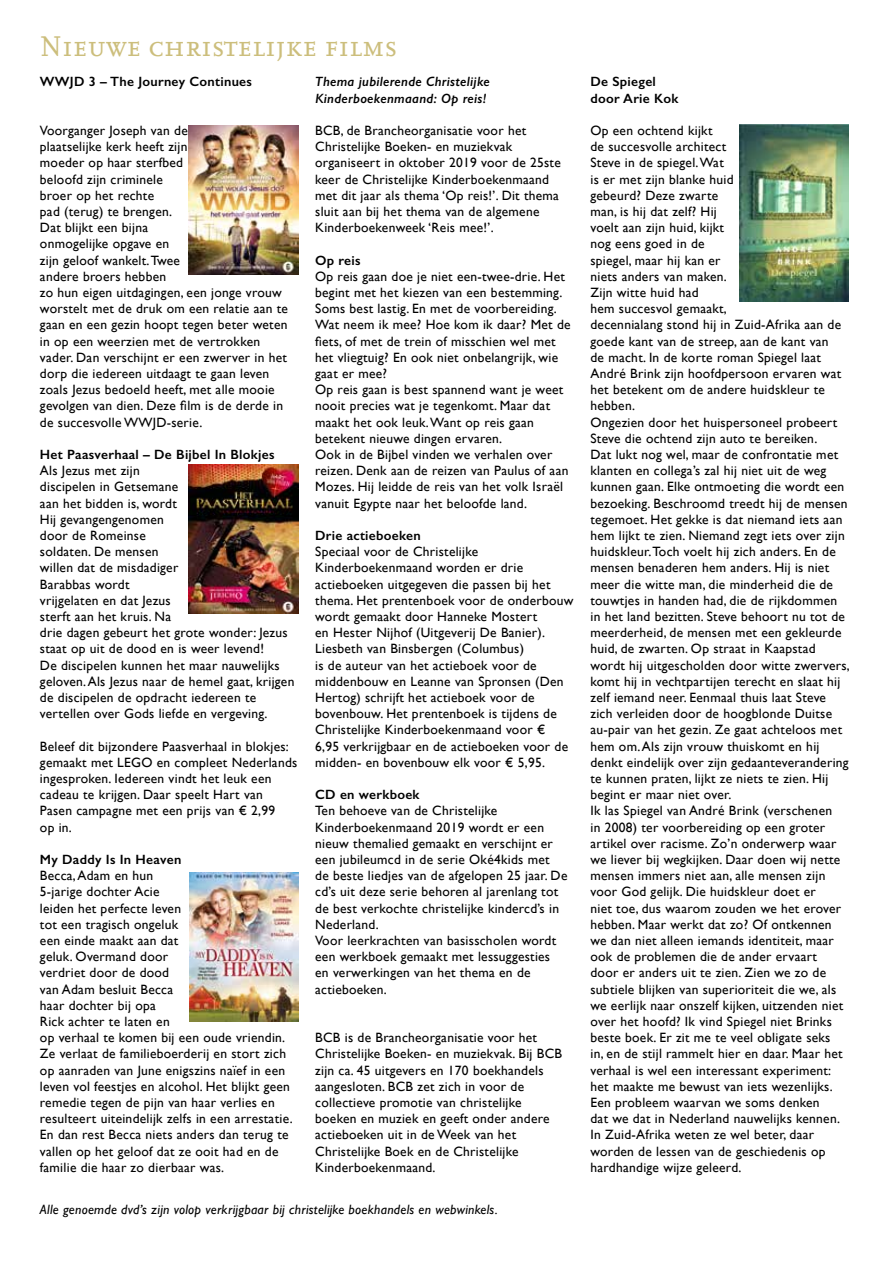
<style>
.page{position:relative;width:893px;height:1263px;background:#fff}
.page>*{position:absolute;margin:0;border:0;box-sizing:border-box;transform-origin:0 0}
.t1{font:30px "Scala Caps";color:#ccbe7c}
.t2{font:13.5px/16.2px "Gill Sans";letter-spacing:.02em;color:#000}
.t3{font:600 13.5px/16.2px "Gill Sans";letter-spacing:.02em;color:#000}
.t4{font:italic 13.5px "Gill Sans";letter-spacing:.02em;color:#000}
.t5{font:italic 600 13.5px/16.2px "Gill Sans";letter-spacing:.02em;color:#000}
</style>
<div class="page">
<img style="left:189px;top:465px;width:109px;height:149px">
<img style="left:189px;top:125px;width:109px;height:149px">
<img style="left:190px;top:873px;width:109px;height:149px">
<img style="left:740px;top:124px;width:109px;height:177px">
<h1 class="t1" style="left:40px;top:30px;width:359px">Nieuwe christelijke films</h1>
<p class="t3" style="left:40px;top:74px;width:213px">WWJD 3 – The Journey Continues</p>
<p class="t2" style="left:40px;top:122px;width:250px">Voorganger Joseph van de<br>plaatselijke kerk heeft zijn<br>moeder op haar sterfbed<br>beloofd zijn criminele<br>broer op het rechte<br>pad (terug) te brengen.<br>Dat blijkt een bijna<br>onmogelijke opgave en<br>zijn geloof wankelt. Twee<br>andere broers hebben<br>zo hun eigen uitdagingen, een jonge vrouw worstelt met de druk om een relatie aan te gaan en een gezin hoopt tegen beter weten in op een weerzien met de vertrokken vader. Dan verschijnt er een zwerver in het dorp die iedereen uitdaagt te gaan leven zoals Jezus bedoeld heeft, met alle mooie gevolgen van dien. Deze film is de derde in de succesvolle WWJD-serie.</p>
<p class="t3" style="left:40px;top:446px;width:236px">Het Paasverhaal – De Bijbel In Blokjes</p>
<p class="t2" style="left:40px;top:462px;width:256px">Als Jezus met zijn<br>discipelen in Getsemane<br>aan het bidden is, wordt<br>Hij gevangengenomen<br>door de Romeinse<br>soldaten. De mensen<br>willen dat de misdadiger<br>Barabbas wordt<br>vrijgelaten en dat Jezus<br>sterft aan het kruis. Na<br>drie dagen gebeurt het grote wonder: Jezus staat op uit de dood en is weer levend!<br>De discipelen kunnen het maar nauwelijks geloven. Als Jezus naar de hemel gaat, krijgen de discipelen de opdracht iedereen te vertellen over Gods liefde en vergeving.</p>
<p class="t2" style="left:40px;top:738px;width:259px">Beleef dit bijzondere Paasverhaal in blokjes: gemaakt met LEGO en compleet Nederlands ingesproken. Iedereen vindt het leuk een cadeau te krijgen. Daar speelt Hart van Pasen campagne met een prijs van € 2,99<br>op in.</p>
<p class="t3" style="left:40px;top:851px;width:143px">My Daddy Is In Heaven</p>
<p class="t2" style="left:40px;top:867px;width:254px">Becca, Adam en hun<br>5-jarige dochter Acie<br>leiden het perfecte leven<br>tot een tragisch ongeluk<br>een einde maakt aan dat<br>geluk. Overmand door<br>verdriet door de dood<br>van Adam besluit Becca<br>haar dochter bij opa<br>Rick achter te laten en<br>op verhaal te komen bij een oude vriendin.<br>Ze verlaat de familieboerderij en stort zich op aanraden van June enigszins naïef in een leven vol feestjes en alcohol. Het blijkt geen remedie tegen de pijn van haar verlies en resulteert uiteindelijk zelfs in een arrestatie.<br>En dan rest Becca niets anders dan terug te vallen op het geloof dat ze ooit had en de familie die haar zo dierbaar was.</p>
<p class="t5" style="left:315px;top:74px;width:176px">Thema jubilerende Christelijke<br>Kinderboekenmaand: Op reis!</p>
<p class="t2" style="left:315px;top:122px;width:247px">BCB, de Brancheorganisatie voor het Christelijke Boeken- en muziekvak organiseert in oktober 2019 voor de 25ste keer de Christelijke Kinderboekenmaand met dit jaar als thema ‘Op reis!’. Dit thema sluit aan bij het thema van de algemene Kinderboekenweek ‘Reis mee!’.</p>
<p class="t3" style="left:315px;top:252px;width:47px">Op reis</p>
<p class="t2" style="left:315px;top:268px;width:257px">Op reis gaan doe je niet een-twee-drie. Het begint met het kiezen van een bestemming.<br>Soms best lastig. En met de voorbereiding.<br>Wat neem ik mee? Hoe kom ik daar? Met de fiets, of met de trein of misschien wel met het vliegtuig? En ook niet onbelangrijk, wie gaat er mee?<br>Op reis gaan is best spannend want je weet nooit precies wat je tegenkomt. Maar dat maakt het ook leuk. Want op reis gaan betekent nieuwe dingen ervaren.<br>Ook in de Bijbel vinden we verhalen over reizen. Denk aan de reizen van Paulus of aan Mozes. Hij leidde de reis van het volk Israël vanuit Egypte naar het beloofde land.</p>
<p class="t3" style="left:315px;top:527px;width:107px">Drie actieboeken</p>
<p class="t2" style="left:315px;top:543px;width:260px">Speciaal voor de Christelijke Kinderboekenmaand worden er drie actieboeken uitgegeven die passen bij het thema. Het prentenboek voor de onderbouw wordt gemaakt door Hanneke Mostert<br>en Hester Nijhof (Uitgeverij De Banier).<br>Liesbeth van Binsbergen (Columbus)<br>is de auteur van het actieboek voor de middenbouw en Leanne van Spronsen (Den Hertog) schrijft het actieboek voor de bovenbouw. Het prentenboek is tijdens de Christelijke Kinderboekenmaand voor €<br>6,95 verkrijgbaar en de actieboeken voor de midden- en bovenbouw elk voor € 5,95.</p>
<p class="t3" style="left:315px;top:786px;width:106px">CD en werkboek</p>
<p class="t2" style="left:315px;top:803px;width:254px">Ten behoeve van de Christelijke Kinderboekenmaand 2019 wordt er een nieuw themalied gemaakt en verschijnt er een jubileumcd in de serie Oké4kids met<br>de beste liedjes van de afgelopen 25 jaar. De cd’s uit deze serie behoren al jarenlang tot de best verkochte christelijke kindercd’s in Nederland.<br>Voor leerkrachten van basisscholen wordt een werkboek gemaakt met lessuggesties<br>en verwerkingen van het thema en de actieboeken.</p>
<p class="t2" style="left:315px;top:1029px;width:248px">BCB is de Brancheorganisatie voor het Christelijke Boeken- en muziekvak. Bij BCB zijn ca. 45 uitgevers en 170 boekhandels aangesloten. BCB zet zich in voor de collectieve promotie van christelijke boeken en muziek en geeft onder andere actieboeken uit in de Week van het Christelijke Boek en de Christelijke Kinderboekenmaand.</p>
<p class="t4" style="left:40px;top:1202px;width:459px">Alle genoemde dvd’s zijn volop verkrijgbaar bij christelijke boekhandels en webwinkels.</p>
<p class="t3" style="left:590px;top:74px;width:89px">De Spiegel door Arie Kok</p>
<p class="t2" style="left:590px;top:122px;width:261px">Op een ochtend kijkt<br>de succesvolle architect<br>Steve in de spiegel. Wat<br>is er met zijn blanke huid<br>gebeurd? Deze zwarte<br>man, is hij dat zelf? Hij<br>voelt aan zijn huid, kijkt<br>nog eens goed in de<br>spiegel, maar hij kan er<br>niets anders van maken.<br>Zijn witte huid had<br>hem succesvol gemaakt,<br>decennialang stond hij in Zuid-Afrika aan de goede kant van de streep, aan de kant van<br>de macht. In de korte roman Spiegel laat André Brink zijn hoofdpersoon ervaren wat het betekent om de andere huidskleur te hebben.<br>Ongezien door het huispersoneel probeert Steve die ochtend zijn auto te bereiken.<br>Dat lukt nog wel, maar de confrontatie met klanten en collega’s zal hij niet uit de weg kunnen gaan. Elke ontmoeting die wordt een bezoeking. Beschroomd treedt hij de mensen tegemoet. Het gekke is dat niemand iets aan hem lijkt te zien. Niemand zegt iets over zijn huidskleur. Toch voelt hij zich anders. En de mensen benaderen hem anders. Hij is niet meer die witte man, die minderheid die de touwtjes in handen had, die de rijkdommen in het land bezitten. Steve behoort nu tot de meerderheid, de mensen met een gekleurde huid, de zwarten. Op straat in Kaapstad wordt hij uitgescholden door witte zwervers, komt hij in vechtpartijen terecht en slaat hij zelf iemand neer. Eenmaal thuis laat Steve zich verleiden door de hoogblonde Duitse au-pair van het gezin. Ze gaat achteloos met hem om. Als zijn vrouw thuiskomt en hij denkt eindelijk over zijn gedaanteverandering te kunnen praten, lijkt ze niets te zien. Hij begint er maar niet over.<br>Ik las Spiegel van André Brink (verschenen<br>in 2008) ter voorbereiding op een groter artikel over racisme. Zo’n onderwerp waar we liever bij wegkijken. Daar doen wij nette mensen immers niet aan, alle mensen zijn voor God gelijk. Die huidskleur doet er<br>niet toe, dus waarom zouden we het erover hebben. Maar werkt dat zo? Of ontkennen we dan niet alleen iemands identiteit, maar ook de problemen die de ander ervaart<br>door er anders uit te zien. Zien we zo de subtiele blijken van superioriteit die we, als we eerlijk naar onszelf kijken, uitzenden niet over het hoofd? Ik vind Spiegel niet Brinks beste boek. Er zit me te veel obligate seks<br>in, en de stijl rammelt hier en daar. Maar het verhaal is wel een interessant experiment: het maakte me bewust van iets wezenlijks.<br>Een probleem waarvan we soms denken<br>dat we dat in Nederland nauwelijks kennen.<br>In Zuid-Afrika weten ze wel beter, daar worden de lessen van de geschiedenis op hardhandige wijze geleerd.</p>
</div>
